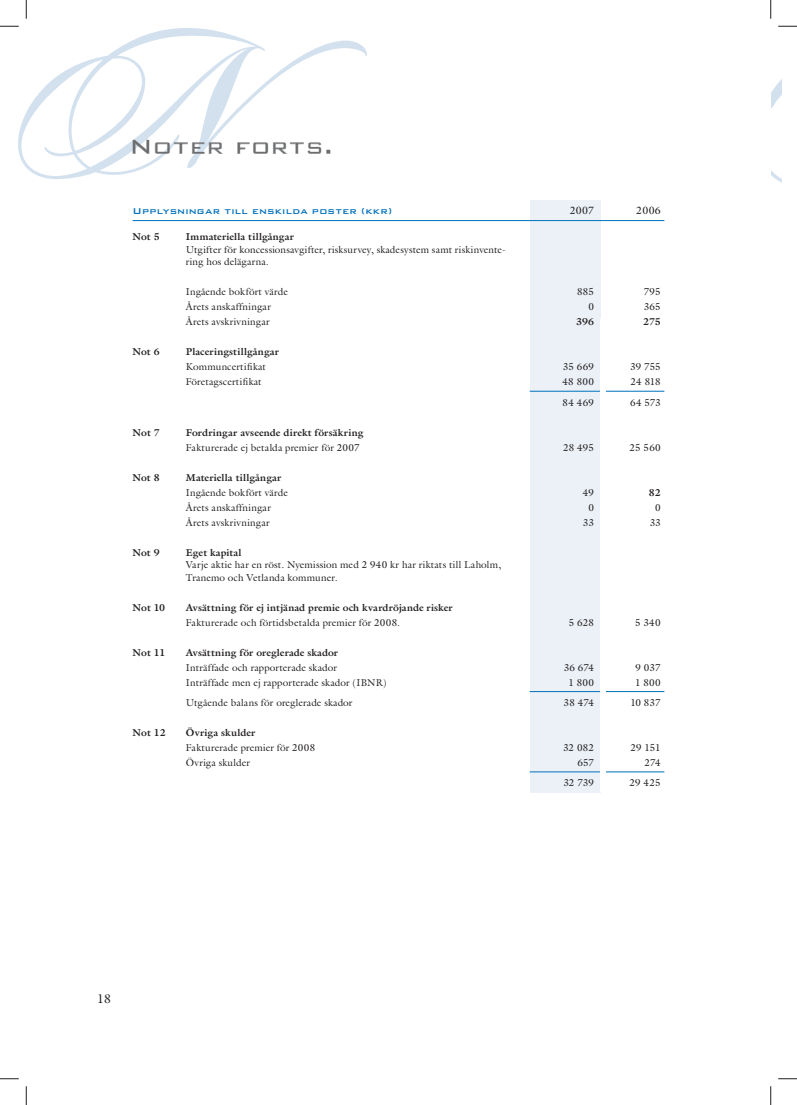
<style>
.page{position:relative;width:797px;height:1105px;background:#fff}
.page>*{position:absolute;margin:0;border:0;box-sizing:border-box;transform-origin:0 0}
.t1{font:500 27.5px "Bank Gothic BT";letter-spacing:.01em;color:#6c6e70}
.t2{font:12.5px "Galliard";color:#231f20}
.t3{font:500 11.25px "Bank Gothic BT";letter-spacing:.025em;color:#0071bc}
.t4{font:10.62px "Galliard";letter-spacing:.015em;color:#231f20}
.t5{font:10px/12.5px "Galliard";letter-spacing:.01em;color:#231f20}
.t6{font:700 10px "Galliard";letter-spacing:.015em;color:#231f20}
.t7{font:10px "Galliard";letter-spacing:.03em;color:#231f20}
</style>
<div class="page">
<div style="left:529px;top:200px;width:71px;height:593px;background:#ebf1f7"></div>
<hr style="left:133px;top:220px;width:531px;height:1px;background:#0071bc">
<hr style="left:529px;top:391px;width:135px;height:1px;background:#0071bc">
<hr style="left:529px;top:691px;width:135px;height:1px;background:#0071bc">
<hr style="left:529px;top:771px;width:135px;height:1px;background:#0071bc">
<div style="left:600px;top:319px;width:6px;height:472px;background:#fff"></div>
<svg style="left:0;top:25px;width:19px;height:2px"></svg>
<svg style="left:778px;top:25px;width:19px;height:2px"></svg>
<svg style="left:0;top:1078px;width:19px;height:1px"></svg>
<svg style="left:778px;top:1078px;width:19px;height:1px"></svg>
<svg style="left:25px;top:0;width:2px;height:19px"></svg>
<svg style="left:25px;top:1086px;width:2px;height:19px"></svg>
<svg style="left:770px;top:0;width:1px;height:19px"></svg>
<svg style="left:770px;top:1086px;width:1px;height:19px"></svg>
<h1 class="t1" style="left:129px;top:128px;width:205px">Noter forts.</h1>
<p class="t3" style="left:133px;top:203px;width:261px">Upplysningar till enskilda poster (kkr)</p>
<p class="t6" style="left:133px;top:233px;width:29px">Not 5</p>
<p class="t6" style="left:186px;top:233px;width:110px">Immateriella tillgångar</p>
<p class="t4" style="left:569px;top:206px;width:26px">2007</p>
<p class="t4" style="left:636px;top:206px;width:26px">2006</p>
<p class="t5" style="left:186px;top:244px;width:321px">Utgifter för koncessionsavgifter, risksurvey, skadesystem samt riskinvente&shy;ring hos delägarna.</p>
<p class="t5" style="left:186px;top:287px;width:104px">Ingående bokfört värde</p>
<p class="t5" style="left:577px;top:287px;width:18px">885</p>
<p class="t5" style="left:644px;top:287px;width:18px">795</p>
<p class="t7" style="left:186px;top:303px;width:87px">Årets anskaffningar</p>
<p class="t5" style="left:588px;top:302px;width:7px">0</p>
<p class="t5" style="left:643px;top:302px;width:18px">365</p>
<p class="t5" style="left:186px;top:317px;width:85px">Årets avskrivningar</p>
<p class="t6" style="left:576px;top:318px;width:20px">396</p>
<p class="t6" style="left:643px;top:318px;width:19px">275</p>
<p class="t6" style="left:133px;top:348px;width:29px">Not 6</p>
<p class="t6" style="left:186px;top:348px;width:95px">Placeringstillgångar</p>
<p class="t5" style="left:186px;top:362px;width:82px">Kommuncertifikat</p>
<p class="t5" style="left:563px;top:362px;width:33px">35 669</p>
<p class="t5" style="left:630px;top:362px;width:32px">39 755</p>
<p class="t5" style="left:186px;top:377px;width:77px">Företagscertifikat</p>
<p class="t5" style="left:562px;top:377px;width:33px">48 800</p>
<p class="t5" style="left:630px;top:377px;width:32px">24 818</p>
<p class="t5" style="left:562px;top:397px;width:33px">84 469</p>
<p class="t5" style="left:630px;top:397px;width:32px">64 573</p>
<p class="t6" style="left:133px;top:428px;width:29px">Not 7</p>
<p class="t6" style="left:186px;top:428px;width:179px">Fordringar avseende direkt försäkring</p>
<p class="t5" style="left:186px;top:442px;width:175px">Fakturerade ej betalda premier för 2007</p>
<p class="t5" style="left:563px;top:442px;width:32px">28 495</p>
<p class="t5" style="left:629px;top:442px;width:33px">25 560</p>
<p class="t6" style="left:133px;top:473px;width:29px">Not 8</p>
<p class="t6" style="left:186px;top:473px;width:97px">Materiella tillgångar</p>
<p class="t5" style="left:186px;top:487px;width:104px">Ingående bokfört värde</p>
<p class="t5" style="left:583px;top:487px;width:13px">49</p>
<p class="t6" style="left:649px;top:488px;width:13px">82</p>
<p class="t7" style="left:186px;top:503px;width:87px">Årets anskaffningar</p>
<p class="t5" style="left:588px;top:502px;width:7px">0</p>
<p class="t5" style="left:655px;top:502px;width:7px">0</p>
<p class="t5" style="left:186px;top:517px;width:85px">Årets avskrivningar</p>
<p class="t5" style="left:583px;top:517px;width:13px">33</p>
<p class="t5" style="left:649px;top:517px;width:13px">33</p>
<p class="t6" style="left:133px;top:548px;width:29px">Not 9</p>
<p class="t6" style="left:186px;top:548px;width:57px">Eget kapital</p>
<p class="t5" style="left:186px;top:560px;width:317px">Varje aktie har en röst. Nyemission med 2 940 kr har riktats till Laholm,<br>Tranemo och Vetlanda kommuner.</p>
<p class="t6" style="left:133px;top:603px;width:34px">Not 10</p>
<p class="t6" style="left:186px;top:603px;width:268px">Avsättning för ej intjänad premie och kvardröjande risker</p>
<p class="t5" style="left:186px;top:617px;width:216px">Fakturerade och förtidsbetalda premier för 2008.</p>
<p class="t5" style="left:568px;top:617px;width:27px">5 628</p>
<p class="t5" style="left:635px;top:617px;width:27px">5 340</p>
<p class="t6" style="left:133px;top:648px;width:34px">Not 11</p>
<p class="t6" style="left:186px;top:648px;width:154px">Avsättning för oreglerade skador</p>
<p class="t5" style="left:186px;top:662px;width:153px">Inträffade och rapporterade skador</p>
<p class="t5" style="left:564px;top:662px;width:32px">36 674</p>
<p class="t5" style="left:635px;top:662px;width:27px">9 037</p>
<p class="t5" style="left:186px;top:677px;width:202px">Inträffade men ej rapporterade skador (IBNR)</p>
<p class="t5" style="left:568px;top:677px;width:27px">1 800</p>
<p class="t5" style="left:635px;top:677px;width:27px">1 800</p>
<p class="t5" style="left:186px;top:697px;width:168px">Utgående balans för oreglerade skador</p>
<p class="t5" style="left:563px;top:697px;width:32px">38 474</p>
<p class="t5" style="left:630px;top:697px;width:32px">10 837</p>
<p class="t6" style="left:133px;top:729px;width:35px">Not 12</p>
<p class="t6" style="left:186px;top:729px;width:71px">Övriga skulder</p>
<p class="t5" style="left:186px;top:742px;width:131px">Fakturerade premier för 2008</p>
<p class="t5" style="left:563px;top:742px;width:33px">32 082</p>
<p class="t5" style="left:630px;top:742px;width:32px">29 151</p>
<p class="t5" style="left:186px;top:757px;width:66px">Övriga skulder</p>
<p class="t5" style="left:577px;top:757px;width:18px">657</p>
<p class="t5" style="left:644px;top:757px;width:18px">274</p>
<p class="t5" style="left:563px;top:778px;width:32px">32 739</p>
<p class="t5" style="left:629px;top:778px;width:33px">29 425</p>
<p class="t2" style="left:97px;top:994px;width:15px">18</p>
</div>
